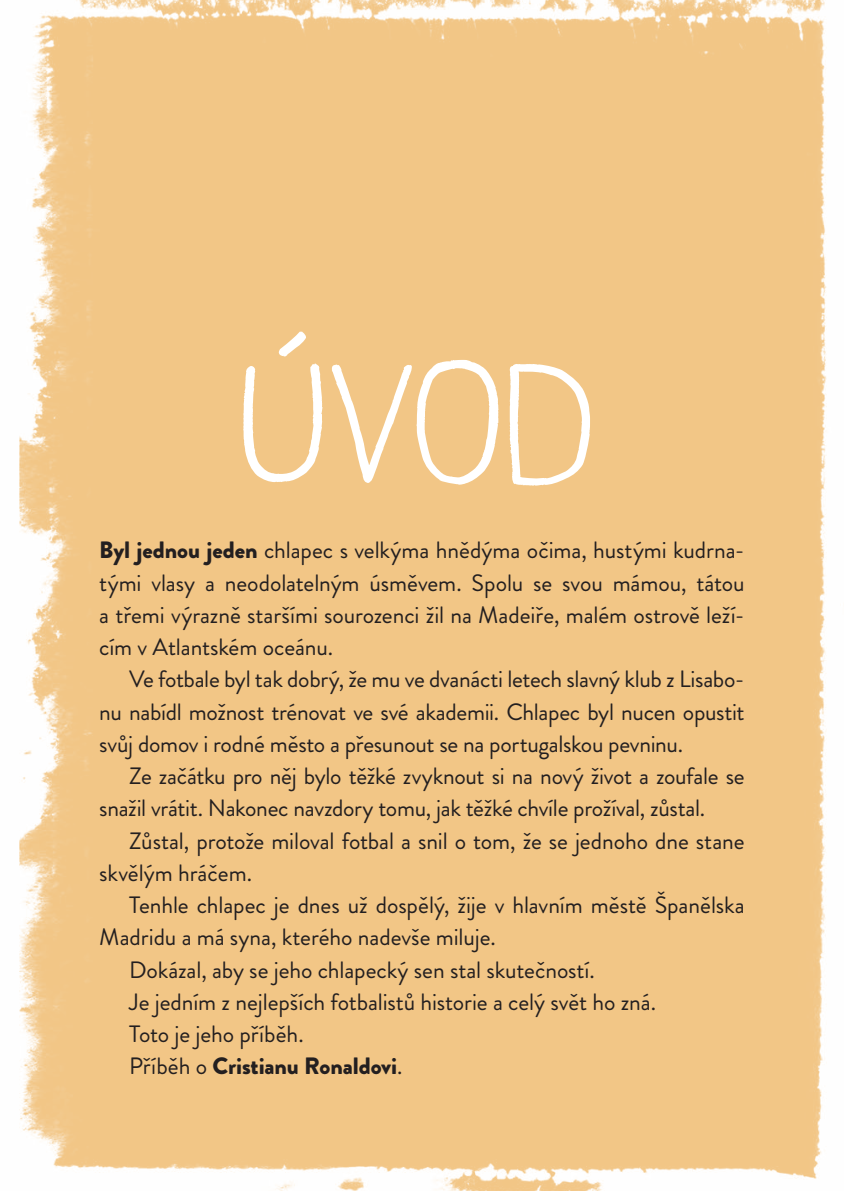
<style>
.page{position:relative;width:844px;height:1191px;background:#fff}
.page>*{position:absolute;margin:0;border:0;box-sizing:border-box;transform-origin:0 0}
.t1{font:173.25px "Aracne Regular ARTD";color:#fff}
.t2{font:23.62px/32.2px "Brandon Grotesque";letter-spacing:-.005em;color:#231f20;text-align:justify}
.t3{font:900 23.62px "Brandon Grotesque";letter-spacing:-.005em;color:#231f20}
.s1{font-weight:900}
.s2{font-weight:400}
</style>
<div class="page">
<img style="left:19px;top:0;width:808px;height:1191px">
<h1 class="t1" style="left:243px;top:326px;width:359px">ÚVOD</h1>
<p class="t2" style="left:99px;top:534px;width:646px"><span class="s1">Byl jednou jeden</span> chlapec s velkýma hnědýma očima, hustými kudrna&shy;tými vlasy a neodolatelným úsměvem. Spolu se svou mámou, tátou a třemi výrazně staršími sourozenci žil na Madeiře, malém ostrově leží&shy;cím v Atlantském oceánu.</p>
<p class="t2" style="left:99px;top:663px;width:646px;text-indent:30px">Ve fotbale byl tak dobrý, že mu ve dvanácti letech slavný klub z Lisabo&shy;nu nabídl možnost trénovat ve své akademii. Chlapec byl nucen opustit svůj domov i rodné město a přesunout se na portugalskou pevninu.</p>
<p class="t2" style="left:99px;top:760px;width:646px;text-indent:30px">Ze začátku pro něj bylo těžké zvyknout si na nový život a zoufale se snažil vrátit. Nakonec navzdory tomu, jak těžké chvíle prožíval, zůstal.</p>
<p class="t2" style="left:99px;top:824px;width:646px;text-indent:30px">Zůstal, protože miloval fotbal a snil o tom, že se jednoho dne stane skvělým hráčem.</p>
<p class="t2" style="left:129px;top:889px;width:617px">Tenhle chlapec je dnes už dospělý, žije v hlavním městě Španělska</p>
<p class="t2" style="left:99px;top:921px;width:398px">Madridu a má syna, kterého nadevše miluje.</p>
<p class="t2" style="left:129px;top:953px;width:467px">Dokázal, aby se jeho chlapecký sen stal skutečností.</p>
<p class="t2" style="left:129px;top:986px;width:528px">Je jedním z nejlepších fotbalistů historie a celý svět ho zná.</p>
<p class="t2" style="left:129px;top:1018px;width:176px">Toto je jeho příběh.</p>
<p class="t3" style="left:129px;top:1049px;width:275px"><span class="s2">Příběh o</span> Cristianu Ronaldovi<span class="s2">.</span></p>
</div>
